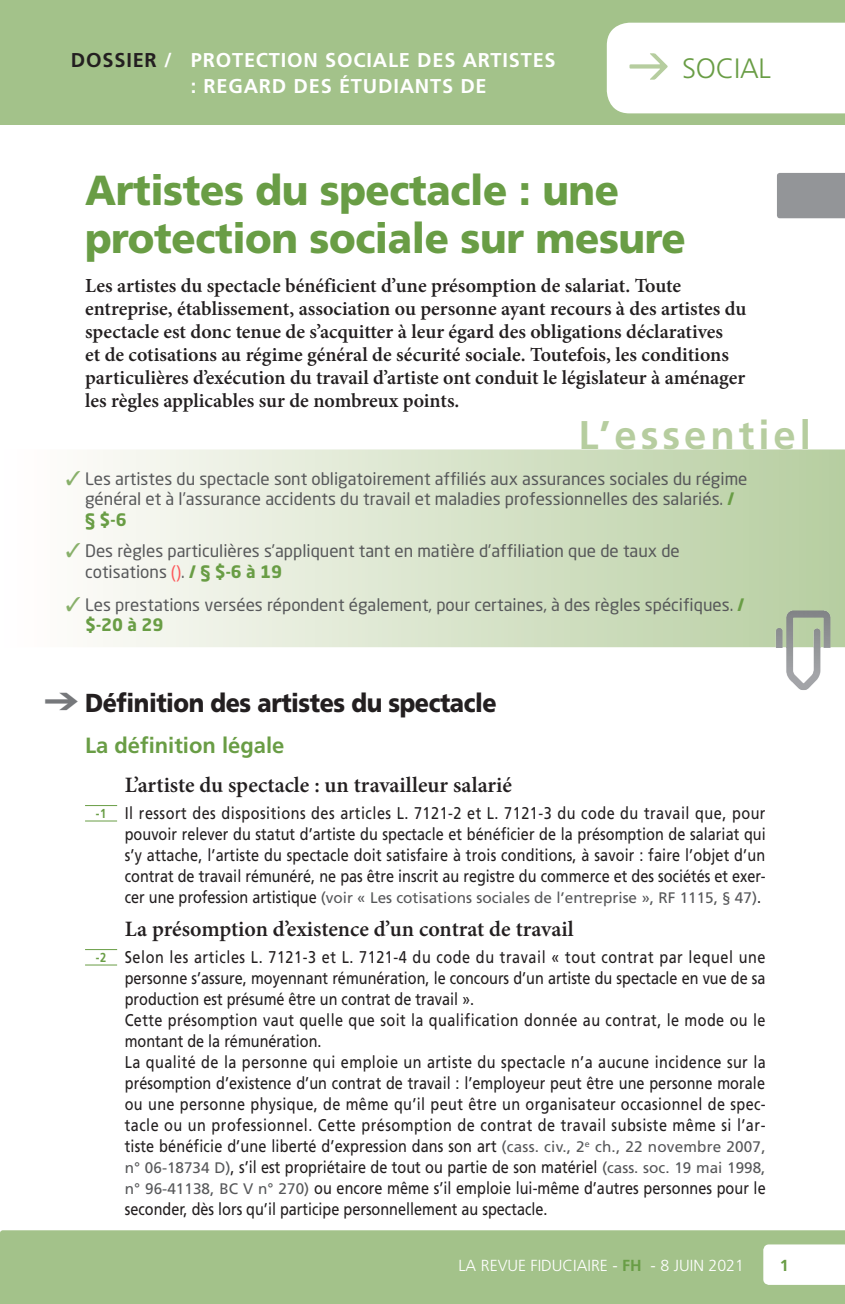
<style>
.page{position:relative;width:845px;height:1304px;background:#fff}
.page>*{position:absolute;margin:0;border:0;box-sizing:border-box;transform-origin:0 0}
.titre_articleDossier{font:900 42px/48px "Frutiger LT";letter-spacing:-.01em;color:#699d45;scale:.95 1}
.Titre_Exe_ptsCles{font:700 40px "Frutiger LT";letter-spacing:.1em;color:#b6cd9f}
._001_rubrique_droite{font:300 28px "Frutiger LT";letter-spacing:-.01em;color:#699d45}
.Titre_Niv1First{font:900 26px "Frutiger LT";letter-spacing:-.02em;color:#231f20;scale:.9 1}
.Titre_Niv3{font:600 22px "Minion Pro";color:#231f20}
.Titre_Niv2{font:700 22px "Frutiger LT";color:#699d45}
.chapeau_texte{font:600 20px/23px "Minion Pro";color:#231f20}
.t1{font:700 20px "Frutiger LT";letter-spacing:.04em;color:#fff}
.t2{font:700 20px "Frutiger LT";color:#231f20}
.Texte_suite{font:17px/21px "Frutiger LT";color:#231f20;text-align:justify;scale:.85 1}
.Texte_Para{font:17px/21px "Frutiger LT";color:#231f20;text-align:justify;scale:.85 1}
.Texte_Exe_ptsCles{font:17px/20.8px "Neo Sans Std";color:#57585a}
.Texte_suite-2{font:17px/21px "Frutiger LT";letter-spacing:.025em;color:#231f20;scale:.85 1}
.t3{font:300 16px "Frutiger LT";color:#fff}
.t4{font:700 16px "Frutiger LT";color:#699d45}
.Texte_Para-2{font:15.4px "Frutiger LT";color:#57585a}
.s1{color:#88b06a}
.s2{font-weight:700;color:#699d45}
.s3{color:#fd595b}
.s4{color:#76787b}
.s5{font-weight:700;font-size:13px;color:#699d45}
.s6{font-size:17px;color:#231f20}
.s7{font-size:15.4px;color:#57585a}
</style>
<div class="page">
<div style="left:0;top:0;width:845px;height:125px;background:#a3c28a"></div>
<div style="left:777px;top:173px;width:68px;height:45px;background:#939598"></div>
<div style="left:0;top:1230px;width:845px;height:74px;background:#a3c28a"></div>
<svg style="left:763px;top:1244px;width:82px;height:41px"></svg>
<svg style="left:607px;top:23px;width:238px;height:90px"></svg>
<hr style="left:85px;top:805px;width:32px;height:1px;background:#699d45">
<hr style="left:85px;top:821px;width:32px;height:1px;background:#699d45">
<hr style="left:85px;top:949px;width:32px;height:1px;background:#699d45">
<hr style="left:85px;top:965px;width:32px;height:1px;background:#699d45">
<svg style="left:97px;top:449px;width:748px;height:198px;background:#d8e3cb"></svg>
<img style="left:765px;top:611px;width:80px;height:79px">
<p class="t2" style="left:71px;top:48px;width:13px">DOSSIER</p>
<p class="t1" style="left:164px;top:48px;width:9px">/</p>
<p class="_001_rubrique_droite" style="left:682px;top:52px;width:90px">SOCIAL</p>
<p class="t1" style="left:191px;top:48px;width:366px">PROTECTION SOCIALE DES ARTISTES</p>
<p class="t1" style="left:191px;top:74px;width:297px">: REGARD DES ÉTUDIANTS DE</p>
<p class="titre_articleDossier" style="left:85px;top:166px;width:634px">Artistes du spectacle : une protection sociale sur mesure</p>
<p class="chapeau_texte" style="left:85px;top:274px;width:663px">Les artistes du spectacle bénéficient d’une présomption de salariat. Toute entreprise, établissement, association ou personne ayant recours à des artistes du spectacle est donc tenue de s’acquitter à leur égard des obligations déclaratives<br>et de cotisations au régime général de sécurité sociale. Toutefois, les conditions particulières d’exécution du travail d’artiste ont conduit le législateur à aménager les règles applicables sur de nombreux points.</p>
<p class="Titre_Exe_ptsCles" style="left:578px;top:412px;width:234px">L’ESSENTIEL</p>
<p class="Texte_Exe_ptsCles" style="left:85px;top:468px;width:664px;text-indent:-19px"><span class="s1">✓</span> Les artistes du spectacle sont obligatoirement affiliés aux assurances sociales du régime général et à l’assurance accidents du travail et maladies professionnelles des salariés. <span class="s2">/ § $-6</span></p>
<p class="Texte_Exe_ptsCles" style="left:85px;top:540px;width:596px;text-indent:-19px"><span class="s1">✓</span> Des règles particulières s’appliquent tant en matière d’affiliation que de taux de cotisations <span class="s3">()</span>. <span class="s2">/ § $-6 à 19</span></p>
<p class="Texte_Exe_ptsCles" style="left:85px;top:594px;width:661px;text-indent:-19px"><span class="s1">✓</span> Les prestations versées répondent également, pour certaines, à des règles spécifiques. <span class="s2">/ $-20 à 29</span></p>
<p class="Titre_Niv1First" style="left:44px;top:687px;width:504px"><span class="s4">➔</span> Définition des artistes du spectacle</p>
<p class="Titre_Niv2" style="left:85px;top:733px;width:201px">LA DÉFINITION LÉGALE</p>
<p class="Titre_Niv3" style="left:125px;top:770px;width:389px">L’artiste du spectacle : un travailleur salarié</p>
<p class="Texte_Para" style="left:125px;top:803px;width:755px;text-indent:-29px"><span class="s5">-1</span> Il ressort des dispositions des articles L. 7121-2 et L. 7121-3 du code du travail que, pour pouvoir relever du statut d’artiste du spectacle et bénéficier de la présomption de salariat qui s’y attache, l’artiste du spectacle doit satisfaire à trois conditions, à savoir : faire l’objet d’un contrat de travail rémunéré, ne pas être inscrit au registre du commerce et des sociétés et exer-</p>
<p class="Texte_Para-2" style="left:125px;top:889px;width:638px"><span class="s6">cer une profession artistique</span> (voir « Les cotisations sociales de l’entreprise », RF 1115, § 47)<span class="s6">.</span></p>
<p class="Titre_Niv3" style="left:125px;top:914px;width:450px">La présomption d’existence d’un contrat de travail</p>
<p class="Texte_Para" style="left:125px;top:947px;width:755px;text-indent:-29px"><span class="s5">-2</span> Selon les articles L. 7121-3 et L. 7121-4 du code du travail « tout contrat par lequel une personne s’assure, moyennant rémunération, le concours d’un artiste du spectacle en vue de sa production est présumé être un contrat de travail ».</p>
<p class="Texte_suite-2" style="left:125px;top:1010px;width:755px">Cette présomption vaut quelle que soit la qualification donnée au contrat, le mode ou le montant de la rémunération.</p>
<p class="Texte_suite" style="left:125px;top:1052px;width:755px">La qualité de la personne qui emploie un artiste du spectacle n’a aucune incidence sur la présomption d’existence d’un contrat de travail : l’employeur peut être une personne morale ou une personne physique, de même qu’il peut être un organisateur occasionnel de spec&shy;tacle ou un professionnel. Cette présomption de contrat de travail subsiste même si l’ar&shy;tiste bénéficie d’une liberté d’expression dans son art <span class="s7">(cass. civ., 2</span><sup>e</sup> <span class="s7">ch., 22 novembre 2007, n° 06-18734 D)</span>, s’il est propriétaire de tout ou partie de son matériel <span class="s7">(cass. soc. 19 mai 1998, n° 96-41138, BC V n° 270)</span> ou encore même s’il emploie lui-même d’autres personnes pour le seconder, dès lors qu’il participe personnellement au spectacle.</p>
<p class="t3" style="left:458px;top:1256px;width:112px">LA REVUE FIDUCIAI</p>
<p class="t3" style="left:591px;top:1256px;width:154px">RE - <span class="s2">FH</span> - 8 JUIN 2021</p>
<p class="t4" style="left:780px;top:1256px;width:10px">1</p>
</div>
